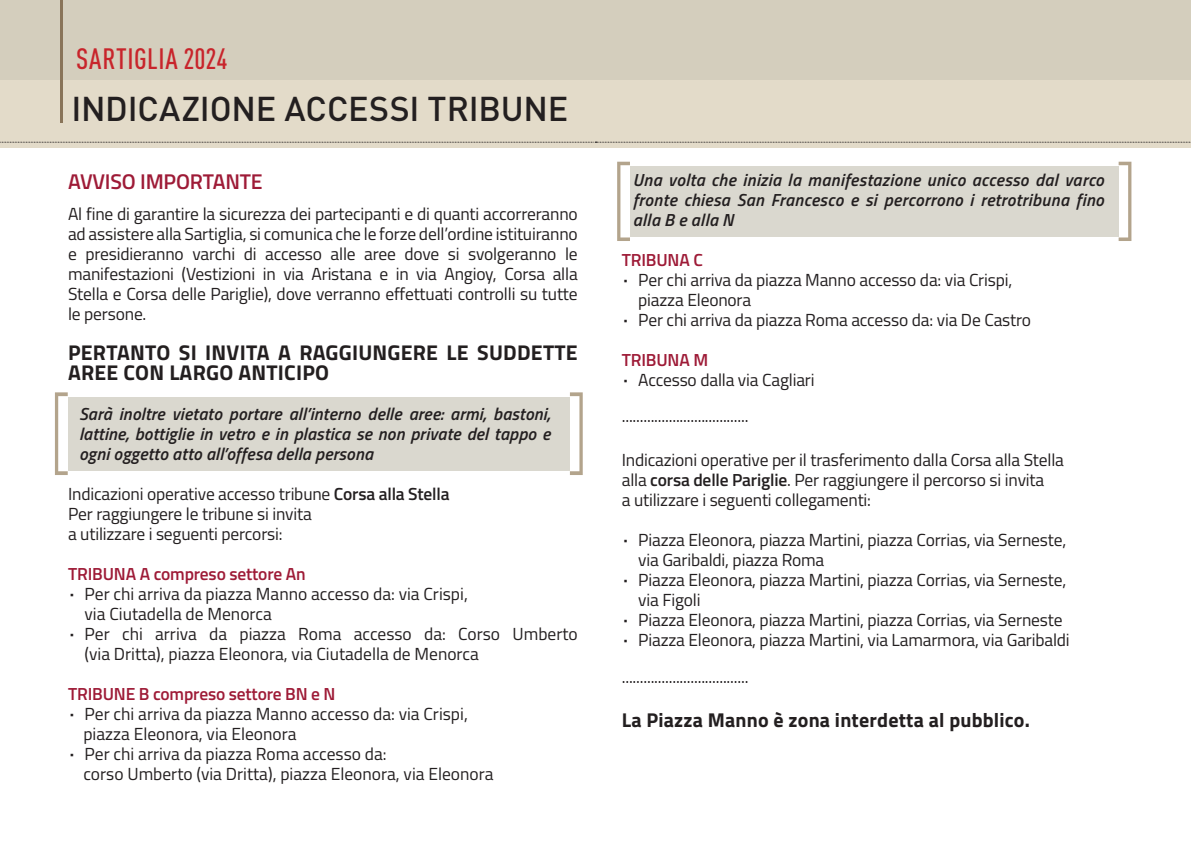
<style>
.page{position:relative;width:1191px;height:851px;background:#fff}
.page>*{position:absolute;margin:0;border:0;box-sizing:border-box;transform-origin:0 0}
.t1{font:500 34px "DIN Pro";letter-spacing:-.005em;color:#231f20}
.t2{font:500 condensed 29px "DIN Pro";letter-spacing:.015em;color:#c8242b}
.t3{font:700 21.4px/20px "Titillium";letter-spacing:.01em;color:#231f20}
.t4{font:600 21.4px "Titillium";letter-spacing:-.01em;color:#9e1b37}
.t5{font:700 20px "Titillium";letter-spacing:.01em;color:#231f20}
.t6{font:17.4px/20px "Titillium";letter-spacing:-.01em;color:#231f20}
.t7{font:italic 600 17.4px/20px "Titillium";letter-spacing:.01em;color:#231f20;text-align:justify}
.t8{font:600 17.4px "Titillium";letter-spacing:-.01em;color:#9e1b37}
.s1{font-weight:600}
.s2{font-family:"DIN Pro";font-weight:500;font-stretch:condensed}
.s3{font-weight:600;color:#9e1b37}
</style>
<div class="page">
<div style="left:0;top:79px;width:1191px;height:68px;background:#e3dbc9"></div>
<div style="left:0;top:0;width:1191px;height:79px;background:#d4cebd"></div>
<svg style="left:0;top:142px;width:1191px;height:1px"></svg>
<hr style="left:60px;top:0;width:3px;height:123px;background:#897459">
<div style="left:630px;top:166px;width:488px;height:70px;background:#dad8cf"></div>
<div style="left:68px;top:396px;width:501px;height:74px;background:#dad8cf"></div>
<svg style="left:55px;top:392px;width:13px;height:83px"></svg>
<svg style="left:617px;top:162px;width:13px;height:79px"></svg>
<svg style="left:1118px;top:162px;width:13px;height:79px"></svg>
<svg style="left:570px;top:392px;width:13px;height:83px"></svg>
<h2 class="t2" style="left:76px;top:37px;width:153px">SARTIGLIA 2024</h2>
<h1 class="t1" style="left:71px;top:86px;width:498px">INDICAZIONE ACCESSI TRIBUNE</h1>
<p class="t4" style="left:68px;top:165px;width:196px">AVVISO IMPORTANTE</p>
<p class="t6" style="left:68px;top:203px;width:511px;text-align:justify">Al fine di garantire la sicurezza dei partecipanti e di quanti accorreranno ad assistere alla Sartiglia, si comunica che le forze dell’ordine istituiranno e presidieranno varchi di accesso alle aree dove si svolgeranno le manifestazioni (Vestizioni in via Aristana e in via Angioy, Corsa alla Stella e Corsa delle Pariglie), dove verranno effettuati controlli su tutte le persone.</p>
<p class="t3" style="left:68px;top:341px;width:511px">PERTANTO SI INVITA A RAGGIUNGERE LE SUDDETTE<br>AREE CON LARGO ANTICIPO</p>
<p class="t7" style="left:79px;top:403px;width:473px">Sarà inoltre vietato portare all’interno delle aree: armi, bastoni, lattine, bottiglie in vetro e in plastica se non private del tappo e ogni oggetto atto all’offesa della persona</p>
<p class="t6" style="left:68px;top:483px;width:383px">Indicazioni operative accesso tribune <span class="s1">Corsa alla Stella<br></span>Per raggiungere le tribune si invita<br>a utilizzare i seguenti percorsi:</p>
<p class="t8" style="left:68px;top:561px;width:239px">TRIBUNA A compreso settore An</p>
<p class="t6" style="left:68px;top:583px;width:401px"><span class="s2">⋅</span> Per chi arriva da piazza Manno accesso da: via Crispi,</p>
<p class="t6" style="left:85px;top:603px;width:189px">via Ciutadella de Menorca</p>
<p class="t6" style="left:68px;top:623px;width:511px"><span class="s2">⋅</span> Per chi arriva da piazza Roma accesso da: Corso Umberto</p>
<p class="t6" style="left:85px;top:643px;width:396px">(via Dritta), piazza Eleonora, via Ciutadella de Menorca</p>
<p class="t8" style="left:68px;top:681px;width:269px">TRIBUNE B compreso settore BN e N</p>
<p class="t6" style="left:68px;top:703px;width:401px"><span class="s2">⋅</span> Per chi arriva da piazza Manno accesso da: via Crispi,</p>
<p class="t6" style="left:83px;top:723px;width:215px">piazza Eleonora, via Eleonora</p>
<p class="t6" style="left:68px;top:743px;width:320px"><span class="s2">⋅</span> Per chi arriva da piazza Roma accesso da:</p>
<p class="t6" style="left:83px;top:763px;width:411px">corso Umberto (via Dritta), piazza Eleonora, via Eleonora</p>
<p class="t7" style="left:633px;top:169px;width:473px">Una volta che inizia la manifestazione unico accesso dal varco fronte chiesa San Francesco e si percorrono i retrotribuna fino alla B e alla N</p>
<p class="t8" style="left:622px;top:247px;width:83px">TRIBUNA C</p>
<p class="t6" style="left:622px;top:269px;width:392px"><span class="s2">⋅</span> Per chi arriva da piazza Manno accesso da: via Crispi,</p>
<p class="t6" style="left:638px;top:289px;width:114px">piazza Eleonora</p>
<p class="t6" style="left:622px;top:309px;width:411px"><span class="s2">⋅</span> Per chi arriva da piazza Roma accesso da: via De Castro</p>
<p class="t6" style="left:622px;top:349px;width:194px"><span class="s3">TRIBUNA M<br></span><span class="s2">⋅</span> Accesso dalla via Cagliari</p>
<p class="t6" style="left:622px;top:409px;width:128px">···································</p>
<p class="t6" style="left:622px;top:449px;width:444px">Indicazioni operative per il trasferimento dalla Corsa alla Stella alla <span class="s1">corsa delle Pariglie</span>. Per raggiungere il percorso si invita<br>a utilizzare i seguenti collegamenti:</p>
<p class="t6" style="left:622px;top:529px;width:446px"><span class="s2">⋅</span> Piazza Eleonora, piazza Martini, piazza Corrias, via Serneste,</p>
<p class="t6" style="left:638px;top:549px;width:188px">via Garibaldi, piazza Roma</p>
<p class="t6" style="left:622px;top:569px;width:446px"><span class="s2">⋅</span> Piazza Eleonora, piazza Martini, piazza Corrias, via Serneste,</p>
<p class="t6" style="left:638px;top:589px;width:64px">via Figoli</p>
<p class="t6" style="left:622px;top:609px;width:442px"><span class="s2">⋅</span> Piazza Eleonora, piazza Martini, piazza Corrias, via Serneste</p>
<p class="t6" style="left:622px;top:629px;width:449px"><span class="s2">⋅</span> Piazza Eleonora, piazza Martini, via Lamarmora, via Garibaldi</p>
<p class="t6" style="left:622px;top:669px;width:128px">···································</p>
<p class="t5" style="left:622px;top:704px;width:409px">La Piazza Manno è zona interdetta al pubblico.</p>
</div>
